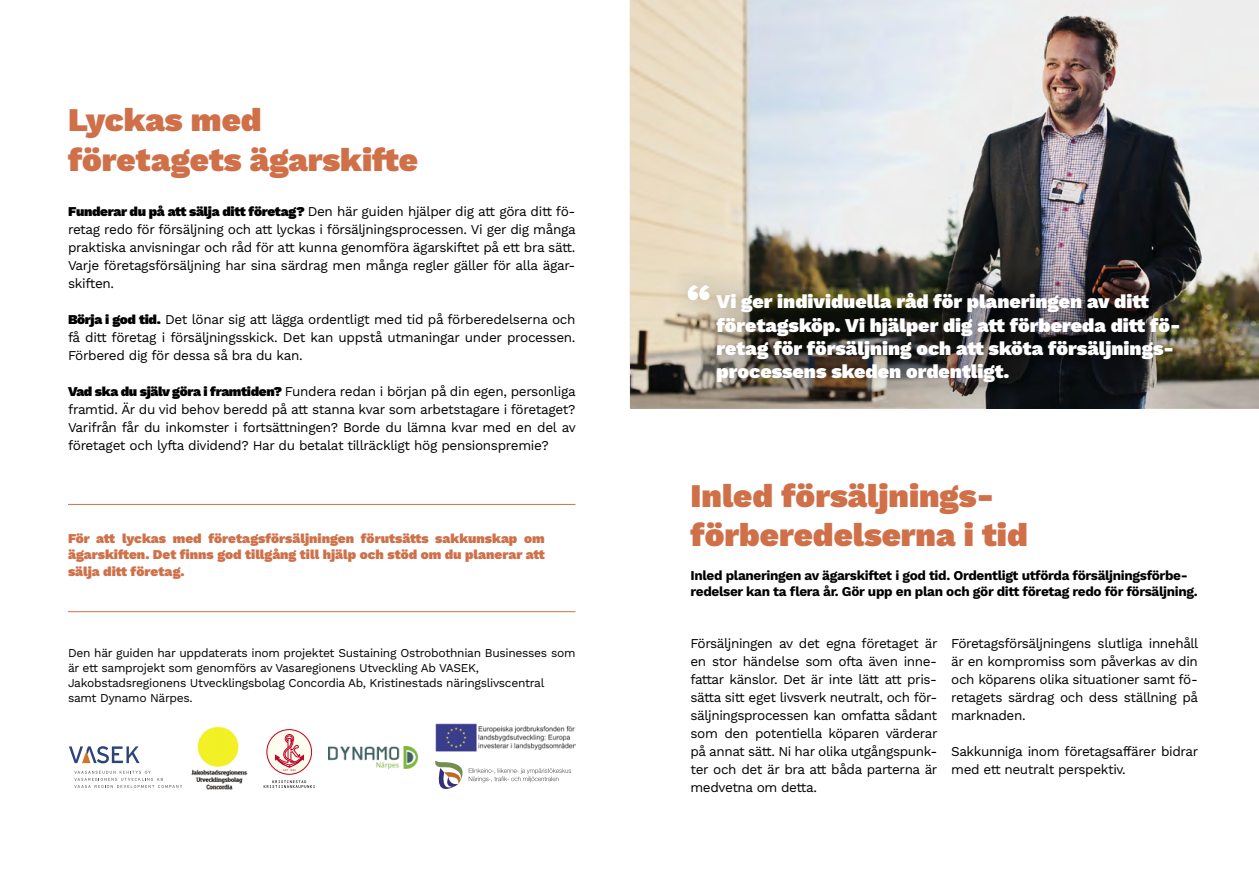
<style>
.page{position:relative;width:1259px;height:893px;background:#fff}
.page>*{position:absolute;margin:0;border:0;box-sizing:border-box;transform-origin:0 0}
.t1{font:900 33px/39.6px "Work Sans";color:#cf7049}
.t2{font:900 19.5px/23.4px "Work Sans";color:#fff}
.t3{font:13.5px/18px "Work Sans";letter-spacing:-.03em;color:#000;text-align:justify}
.t4{font:700 13.5px/16.2px "Work Sans";letter-spacing:-.025em;color:#000}
.t5{font:900 13.5px/16.2px "Work Sans";color:#cf7049;text-align:justify}
.t6{font:12px/15px "Work Sans";letter-spacing:-.025em;color:#000}
.s1{font-weight:900}
</style>
<div class="page">
<img style="left:629px;top:0;width:630px;height:408px">
<div style="left:685px;top:262px;width:522px;height:151px;background:#000;opacity:.55"></div>
<div style="left:665px;top:263px;width:66px;height:60px;background:#000;opacity:.34"></div>
<svg style="left:688px;top:285px;width:21px;height:15px"></svg>
<hr style="left:68px;top:504px;width:507px;height:1px;background:#cf7049">
<hr style="left:68px;top:611px;width:507px;height:1px;background:#cf7049">
<img style="left:191px;top:726px;width:57px;height:64px">
<svg style="left:74px;top:771px;width:108px;height:17px"></svg>
<svg style="left:69px;top:746px;width:71px;height:17px"></svg>
<svg style="left:469px;top:768px;width:102px;height:14px"></svg>
<svg style="left:435px;top:761px;width:28px;height:28px"></svg>
<img style="left:435px;top:723px;width:140px;height:29px">
<svg style="left:265px;top:728px;width:48px;height:47px"></svg>
<div style="left:267px;top:730px;width:44px;height:44px;background:#fffded;border-radius:50%"></div>
<div style="left:267px;top:729px;width:45px;height:45px;border:1px solid #be0027;border-radius:50%"></div>
<svg style="left:275px;top:734px;width:29px;height:37px"></svg>
<svg style="left:264px;top:780px;width:51px;height:8px"></svg>
<img style="left:328px;top:746px;width:90px;height:23px">
<h1 class="t1" style="left:68px;top:102px;width:352px">Lyckas med företagets ägarskifte</h1>
<p class="t3" style="left:68px;top:203px;width:509px"><span class="s1">Funderar du på att sälja ditt företag?</span> Den här guiden hjälper dig att göra ditt fö&shy;retag redo för försäljning och att lyckas i försäljningsprocessen. Vi ger dig många praktiska anvisningar och råd för att kunna genomföra ägarskiftet på ett bra sätt.<br>Varje företagsförsäljning har sina särdrag men många regler gäller för alla ägar&shy;skiften.</p>
<p class="t3" style="left:68px;top:311px;width:509px"><span class="s1">Börja i god tid.</span> Det lönar sig att lägga ordentligt med tid på förberedelserna och få ditt företag i försäljningsskick. Det kan uppstå utmaningar under processen.<br>Förbered dig för dessa så bra du kan.</p>
<p class="t3" style="left:68px;top:383px;width:509px"><span class="s1">Vad ska du själv göra i framtiden?</span> Fundera redan i början på din egen, personliga framtid. Är du vid behov beredd på att stanna kvar som arbetstagare i företaget?<br>Varifrån får du inkomster i fortsättningen? Borde du lämna kvar med en del av företaget och lyfta dividend? Har du betalat tillräckligt hög pensionspremie?</p>
<p class="t5" style="left:68px;top:531px;width:478px">För att lyckas med företagsförsäljningen förutsätts sakkunskap om ägarskiften. Det finns god tillgång till hjälp och stöd om du planerar att sälja ditt företag.</p>
<p class="t6" style="left:68px;top:646px;width:509px">Den här guiden har uppdaterats inom projektet Sustaining Ostrobothnian Businesses som är ett samprojekt som genomförs av Vasaregionens Utveckling Ab VASEK, Jakobstadsregionens Utvecklingsbolag Concordia Ab, Kristinestads näringslivscentral samt Dynamo Närpes.</p>
<h2 class="t2" style="left:716px;top:291px;width:466px">Vi ger individuella råd för planeringen av ditt företagsköp. Vi hjälper dig att förbereda ditt fö&shy;retag för försäljning och att sköta försäljnings&shy;processens skeden ordentligt.</h2>
<h1 class="t1" style="left:690px;top:478px;width:339px">Inled försäljnings&shy;förberedelserna i tid</h1>
<p class="t4" style="left:690px;top:568px;width:508px">Inled planeringen av ägarskiftet i god tid. Ordentligt utförda försäljningsförbe&shy;redelser kan ta flera år. Gör upp en plan och gör ditt företag redo för försäljning.</p>
<p class="t3" style="left:690px;top:635px;width:248px">Försäljningen av det egna företaget är en stor händelse som ofta även inne&shy;fattar känslor. Det är inte lätt att pris&shy;sätta sitt eget livsverk neutralt, och för&shy;säljningsprocessen kan omfatta sådant som den potentiella köparen värderar på annat sätt. Ni har olika utgångspunk&shy;ter och det är bra att båda parterna är medvetna om detta.</p>
<p class="t3" style="left:951px;top:635px;width:249px">Företagsförsäljningens slutliga innehåll är en kompromiss som påverkas av din och köparens olika situationer samt fö&shy;retagets särdrag och dess ställning på marknaden.</p>
<p class="t3" style="left:951px;top:743px;width:248px">Sakkunniga inom företagsaffärer bidrar med ett neutralt perspektiv.</p>
</div>
